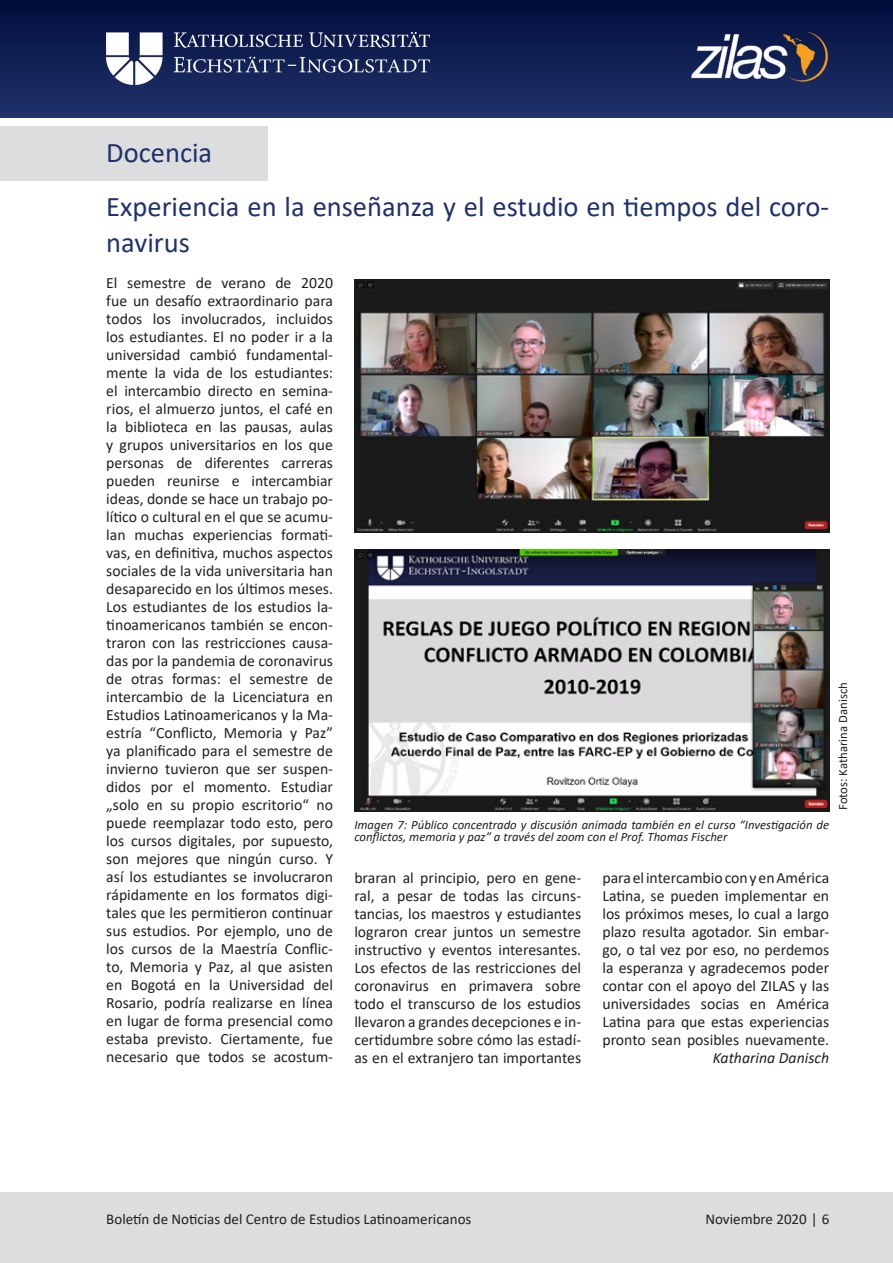
<style>
.page{position:relative;width:893px;height:1263px;background:#fff}
.page>*{position:absolute;margin:0;border:0;box-sizing:border-box;transform-origin:0 0}
.t1{font:28.5px/36px "Calibri";color:#1f326b}
.t2{font:15.75px/18px "Calibri";color:#231f20;text-align:justify}
.t3{font:italic 15.75px "Calibri";color:#231f20}
.t4{font:15px "Calibri";color:#231f20}
.t5{font:italic 12.75px/12px "Calibri";color:#231f20}
.t6{font:12.75px "Calibri";color:#231f20}
</style>
<div class="page">
<div style="left:0;top:0;width:893px;height:117px;background:linear-gradient(to bottom,#020d3b,#20336b)"></div>
<div style="left:0;top:1192px;width:893px;height:71px;background:#dcdddf"></div>
<img style="left:106px;top:33px;width:323px;height:52px">
<img style="left:690px;top:33px;width:139px;height:52px">
<img style="left:354px;top:279px;width:475px;height:253px">
<img style="left:354px;top:549px;width:475px;height:263px">
<div style="left:0;top:126px;width:268px;height:54px;background:#dcdddf"></div>
<p class="t1" style="left:106px;top:134px;width:107px">Docencia</p>
<p class="t1" style="left:106px;top:188px;width:724px">Experiencia en la enseñanza y el estudio en tiempos del coro&shy;navirus</p>
<p class="t2" style="left:106px;top:273px;width:228px">El semestre de verano de 2020 fue un desafío extraordinario para todos los involucrados, incluidos los estudiantes. El no poder ir a la universidad cambió fundamental&shy;mente la vida de los estudiantes: el intercambio directo en semina&shy;rios, el almuerzo juntos, el café en la biblioteca en las pausas, aulas y grupos universitarios en los que personas de diferentes carreras pueden reunirse e intercambiar ideas, donde se hace un trabajo po&shy;lítico o cultural en el que se acumu&shy;lan muchas experiencias formati&shy;vas, en definitiva, muchos aspectos sociales de la vida universitaria han desaparecido en los últimos meses.</p>
<p class="t2" style="left:106px;top:597px;width:228px">Los estudiantes de los estudios la&shy;tinoamericanos también se encon&shy;traron con las restricciones causa&shy;das por la pandemia de coronavirus de otras formas: el semestre de intercambio de la Licenciatura en Estudios Latinoamericanos y la Ma&shy;estría “Conflicto, Memoria y Paz” ya planificado para el semestre de invierno tuvieron que ser suspen&shy;didos por el momento. Estudiar „solo en su propio escritorio“ no puede reemplazar todo esto, pero los cursos digitales, por supuesto, son mejores que ningún curso. Y así los estudiantes se involucraron rápidamente en los formatos digi&shy;tales que les permitieron continuar sus estudios. Por ejemplo, uno de los cursos de la Maestría Conflic&shy;to, Memoria y Paz, al que asisten en Bogotá en la Universidad del Rosario, podría realizarse en línea en lugar de forma presencial como estaba previsto. Ciertamente, fue necesario que todos se acostum-</p>
<p class="t5" style="left:354px;top:818px;width:476px">Imagen 7: Público concentrado y discusión animada también en el curso “Investigación de conflictos, memoria y paz” a través del zoom con el Prof. Thomas Fischer</p>
<p class="t2" style="left:602px;top:868px;width:228px">para el intercambio con y en América Latina, se pueden implementar en los próximos meses, lo cual a largo plazo resulta agotador. Sin embar&shy;go, o tal vez por eso, no perdemos la esperanza y agradecemos poder contar con el apoyo del ZILAS y las universidades socias en América Latina para que estas experiencias pronto sean posibles nuevamente.</p>
<p class="t3" style="left:713px;top:1046px;width:118px">Katharina Danisch</p>
<p class="t2" style="left:354px;top:868px;width:228px">braran al principio, pero en gene&shy;ral, a pesar de todas las circuns&shy;tancias, los maestros y estudiantes lograron crear juntos un semestre instructivo y eventos interesantes.</p>
<p class="t2" style="left:354px;top:958px;width:228px">Los efectos de las restricciones del coronavirus en primavera sobre todo el transcurso de los estudios llevaron a grandes decepciones e in&shy;certidumbre sobre cómo las estadí&shy;as en el extranjero tan importantes</p>
<p class="t6" style="left:834px;top:810px;width:129px;rotate:-90deg">Fotos: Katharina Danisch</p>
<p class="t4" style="left:106px;top:1209px;width:367px">Boletín de Noticias del Centro de Estudios Latinoamericanos</p>
<p class="t4" style="left:705px;top:1209px;width:126px">Noviembre 2020 | 6</p>
</div>
